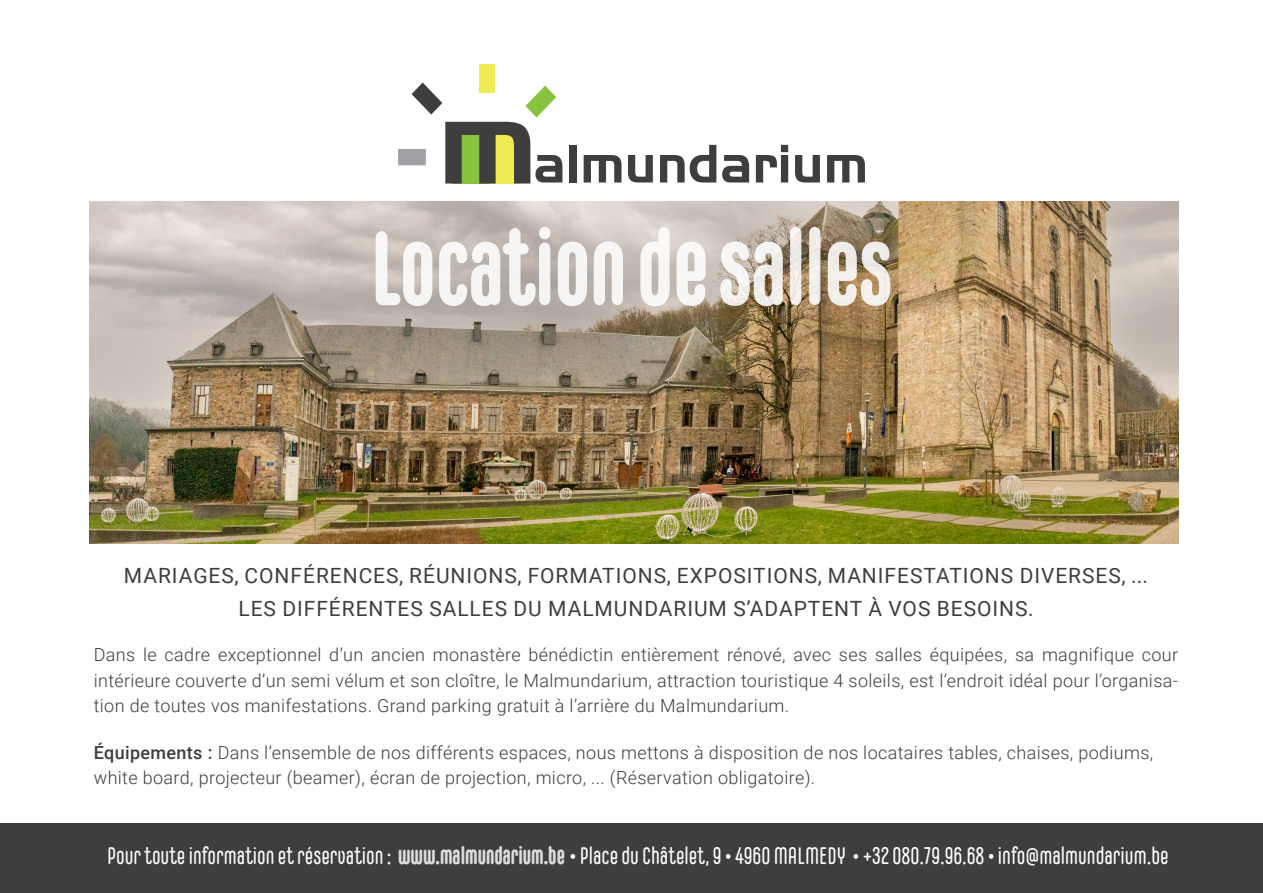
<style>
.page{position:relative;width:1263px;height:893px;background:#fff}
.page>*{position:absolute;margin:0;border:0;box-sizing:border-box;transform-origin:0 0}
.t1{font:700 103.2px "Carl Marx";color:#fff;scale:.93 1}
.t2{font:24px "Carl Marx";color:#fff;scale:.93 1}
.t3{font:21px "Roboto";letter-spacing:.045em;color:#3e3e3f}
.t4{font:300 18px/25.5px "Roboto";letter-spacing:.02em;color:#3e3e3f;text-align:justify}
.s1{font-weight:500}
.s2{font-weight:700;color:#dcdddf}
</style>
<div class="page">
<img style="left:89px;top:202px;width:1089px;height:341px">
<div style="left:0;top:823px;width:1263px;height:70px;background:#3e3e3f"></div>
<div style="left:569px;top:145px;width:7px;height:38px;background:#3e3e3f"></div>
<svg style="left:584px;top:155px;width:37px;height:28px"></svg>
<svg style="left:628px;top:155px;width:25px;height:28px"></svg>
<svg style="left:660px;top:145px;width:56px;height:38px"></svg>
<svg style="left:722px;top:155px;width:27px;height:28px"></svg>
<svg style="left:756px;top:145px;width:32px;height:38px"></svg>
<svg style="left:795px;top:155px;width:25px;height:28px"></svg>
<svg style="left:827px;top:155px;width:38px;height:28px"></svg>
<div style="left:480px;top:64px;width:15px;height:29px;background:#efeb55"></div>
<svg style="left:412px;top:83px;width:150px;height:101px"></svg>
<div style="left:398px;top:149px;width:28px;height:16px;background:#a0a1a5"></div>
<h1 class="t1" style="left:371px;top:210px;width:562px">Location de salles</h1>
<p class="t3" style="left:124px;top:561px;width:1026px">MARIAGES, CONFÉRENCES, RÉUNIONS, FORMATIONS, EXPOSITIONS, MANIFESTATIONS DIVERSES, ...</p>
<p class="t3" style="left:238px;top:594px;width:797px">LES DIFFÉRENTES SALLES DU MALMUNDARIUM S’ADAPTENT À VOS BESOINS.</p>
<p class="t4" style="left:94px;top:642px;width:1086px">Dans le cadre exceptionnel d’un ancien monastère bénédictin entièrement rénové, avec ses salles équipées, sa magnifique cour intérieure couverte d’un semi vélum et son cloître, le Malmundarium, attraction touristique 4 soleils, est l’endroit idéal pour l’organisa&shy;tion de toutes vos manifestations. Grand parking gratuit à l’arrière du Malmundarium.</p>
<p class="t4" style="left:94px;top:739px;width:1061px"><span class="s1">Équipements :</span> Dans l’ensemble de nos différents espaces, nous mettons à disposition de nos locataires tables, chaises, podiums, white board, projecteur (beamer), écran de projection, micro, ... (Réservation obligatoire).</p>
<p class="t2" style="left:107px;top:842px;width:1143px">Pour toute information et réservation : <span class="s2">www.malmundarium.be</span> • Place du Châtelet, 9 • 4960 MALMEDY • +32 080.79.96.68 • info@malmundarium.be</p>
</div>
